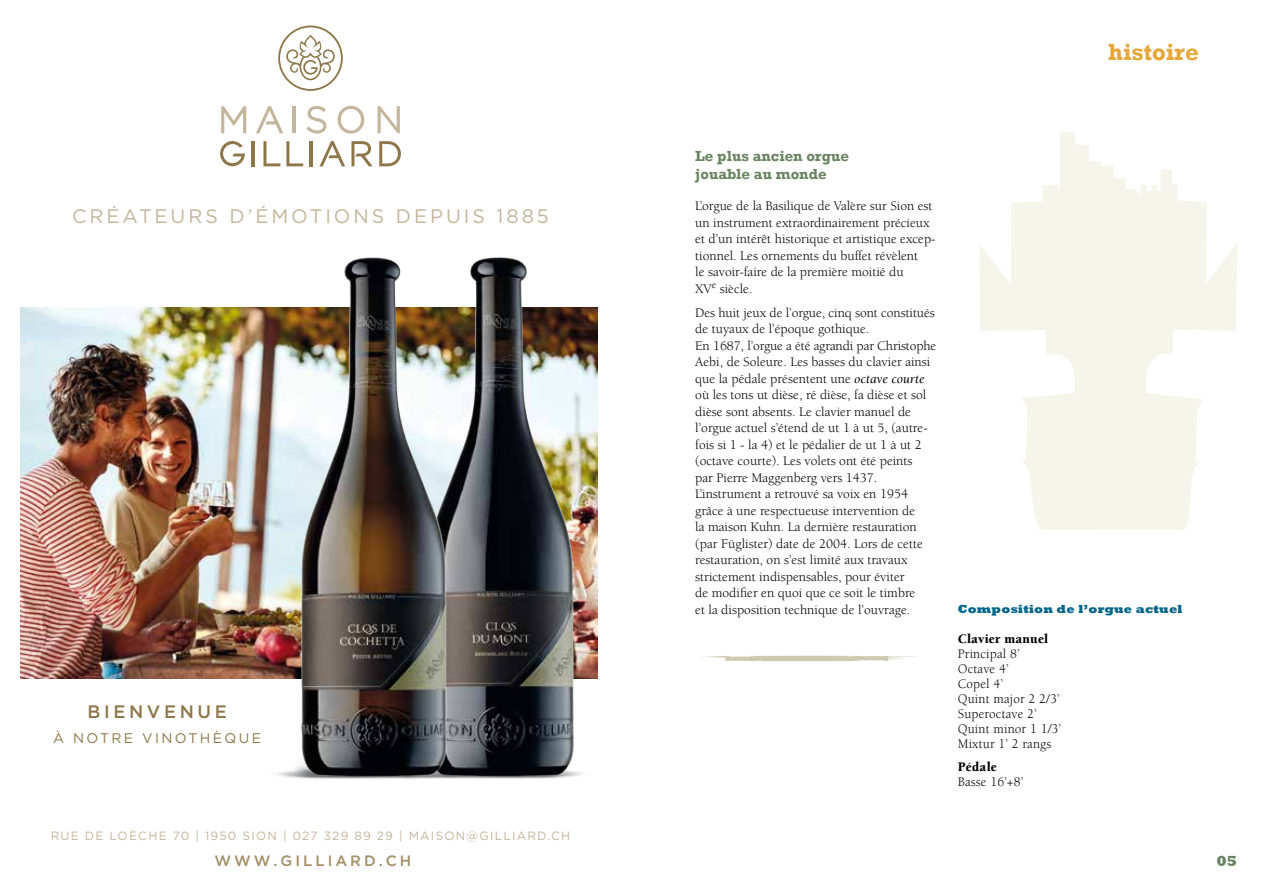
<style>
.page{position:relative;width:1263px;height:893px;background:#fff}
.page>*{position:absolute;margin:0;border:0;box-sizing:border-box;transform-origin:0 0}
.t1{font:700 24px "Rockwell";color:#e6a63a}
.t2{font:19.5px "Gotham";letter-spacing:.15em;color:#c3b59b}
.t3{font:500 18px "Gotham";letter-spacing:.2em;color:#8d774a}
.t4{font:700 15px/18px "Rockwell";color:#698461}
.t5{font:500 15px "Gotham";letter-spacing:.2em;color:#a28e67}
.t6{font:800 15px "Rockwell";color:#698461}
.t7{font:13.95px "Gotham";letter-spacing:.17em;color:#8d774a}
.t8{font:13.5px/16.5px "Berkeley";color:#000}
.t9{font:13.5px/15px "Berkeley";color:#000;scale:.96 1}
.t10{font:900 13.5px "Berkeley";letter-spacing:.02em;color:#000;scale:.96 1}
.t11{font:12px "Gotham";letter-spacing:.1em;color:#c3b59b}
.t12{font:800 12px "Rockwell";letter-spacing:.02em;color:#00658a}
.s1{font-style:italic}
</style>
<div class="page">
<svg style="left:979px;top:132px;width:259px;height:398px;fill:#f6f5ec"></svg>
<svg style="left:703px;top:656px;width:214px;height:5px"></svg>
<img style="left:277px;top:765px;width:305px;height:14px">
<img style="left:20px;top:308px;width:279px;height:370px">
<svg style="left:221px;top:106px;width:25px;height:27px"></svg>
<hr style="left:292px;top:106px;width:3px;height:27px;background:#c3b69c">
<svg style="left:306px;top:106px;width:20px;height:28px"></svg>
<svg style="left:338px;top:106px;width:26px;height:28px"></svg>
<svg style="left:378px;top:106px;width:22px;height:27px"></svg>
<svg style="left:256px;top:106px;width:27px;height:27px"></svg>
<svg style="left:319px;top:141px;width:26px;height:25px"></svg>
<hr style="left:251px;top:141px;width:3px;height:25px;background:#8d774a">
<svg style="left:263px;top:141px;width:17px;height:25px"></svg>
<svg style="left:286px;top:141px;width:17px;height:25px"></svg>
<hr style="left:310px;top:141px;width:3px;height:25px;background:#8d774a">
<svg style="left:379px;top:141px;width:22px;height:25px"></svg>
<svg style="left:351px;top:141px;width:22px;height:25px"></svg>
<svg style="left:220px;top:141px;width:25px;height:25px"></svg>
<svg style="left:278px;top:26px;width:65px;height:65px"></svg>
<img style="left:577px;top:308px;width:20px;height:370px">
<img style="left:450px;top:257px;width:127px;height:519px">
<img style="left:299px;top:257px;width:151px;height:519px">
<h2 class="t2" style="left:72px;top:204px;width:478px">CRÉATEURS D’ÉMOTIONS DEPUIS 1885</h2>
<h3 class="t3" style="left:88px;top:699px;width:141px">BIENVENUE</h3>
<p class="t7" style="left:53px;top:729px;width:209px">À NOTRE VINOTHÈQUE</p>
<p class="t11" style="left:51px;top:828px;width:521px">RUE DE LOÈCHE 70 | 1950 SION | 027 329 89 29 | MAISON@GILLIARD.CH</p>
<p class="t5" style="left:214px;top:851px;width:199px">WWW.GILLIARD.CH</p>
<h1 class="t1" style="left:1108px;top:38px;width:92px">histoire</h1>
<p class="t4" style="left:695px;top:147px;width:155px">Le plus ancien orgue jouable au monde</p>
<p class="t8" style="left:695px;top:198px;width:242px">L’orgue de la Basilique de Valère sur Sion est un instrument extraordinairement précieux et d’un intérêt historique et artistique excep&shy;tionnel. Les ornements du buffet révèlent<br>le savoir-faire de la première moitié du<br>XV<sup>e</sup> siècle.</p>
<p class="t8" style="left:695px;top:304px;width:243px">Des huit jeux de l’orgue, cinq sont constitués de tuyaux de l’époque gothique.<br>En 1687, l’orgue a été agrandi par Christophe Aebi, de Soleure. Les basses du clavier ainsi que la pédale présentent une <span class="s1">octave courte </span>où les tons ut dièse, ré dièse, fa dièse et sol dièse sont absents. Le clavier manuel de l’orgue actuel s’étend de ut 1 à ut 5, (autre&shy;fois si 1 - la 4) et le pédalier de ut 1 à ut 2 (octave courte). Les volets ont été peints<br>par Pierre Maggenberg vers 1437.<br>L’instrument a retrouvé sa voix en 1954 grâce à une respectueuse intervention de<br>la maison Kuhn. La dernière restauration (par Füglister) date de 2004. Lors de cette restauration, on s’est limité aux travaux strictement indispensables, pour éviter<br>de modifier en quoi que ce soit le timbre<br>et la disposition technique de l’ouvrage.</p>
<p class="t12" style="left:958px;top:602px;width:226px">Composition de l’orgue actuel</p>
<p class="t10" style="left:958px;top:632px;width:95px">Clavier manuel</p>
<p class="t9" style="left:958px;top:647px;width:109px">Principal 8’<br>Octave 4’<br>Copel 4’<br>Quint major 2 2/3’<br>Superoctave 2’<br>Quint minor 1 1/3’<br>Mixtur 1’ 2 rangs</p>
<p class="t10" style="left:958px;top:759px;width:42px">Pédale</p>
<p class="t9" style="left:958px;top:774px;width:70px">Basse 16’+8’</p>
<p class="t6" style="left:1216px;top:852px;width:22px">05</p>
</div>
